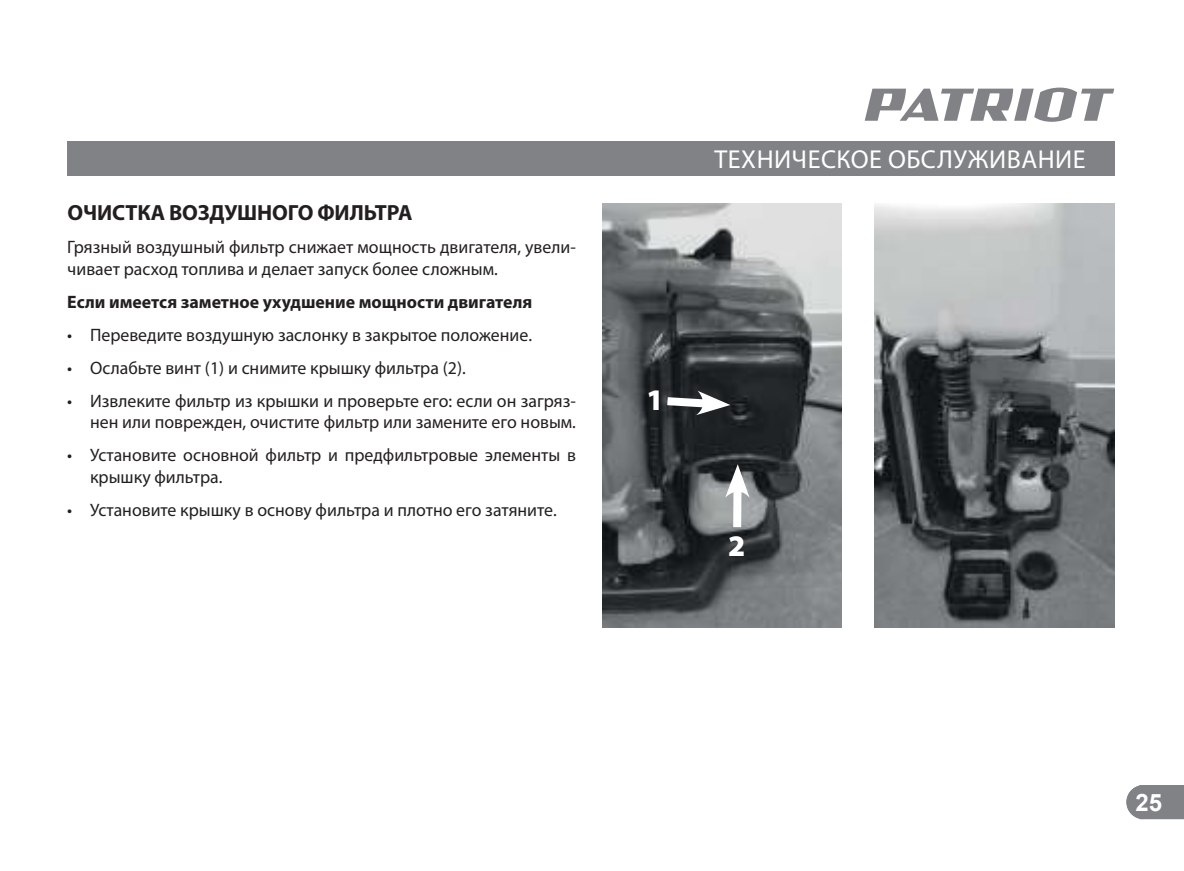
<style>
.page{position:relative;width:1184px;height:871px;background:#fff}
.page>*{position:absolute;margin:0;border:0;box-sizing:border-box;transform-origin:0 0}
.t1{font:900 30px "Myriad Pro";color:#fff}
.t2{font:26px "Myriad Pro";letter-spacing:.02em;color:#fff}
.t3{font:700 24px "Arial";color:#fff}
.t4{font:700 22px "Myriad Pro";letter-spacing:-.005em;color:#231f20}
.t5{font:18px/21.6px "Myriad Pro";color:#231f20}
.t6{font:700 18px "Myriad Pro";color:#231f20}
</style>
<div class="page">
<svg style="left:864px;top:88px;width:250px;height:34px"></svg>
<div style="left:67px;top:141px;width:1047px;height:34px;background:#808285"></div>
<svg style="left:1126px;top:785px;width:57px;height:34px;background:#888a8d"></svg>
<img style="left:603px;top:203px;width:238px;height:425px">
<img style="left:874px;top:203px;width:240px;height:425px">
<svg style="left:659px;top:391px;width:71px;height:24px"></svg>
<div style="left:733px;top:484px;width:8px;height:43px;background:#fff"></div>
<svg style="left:725px;top:464px;width:24px;height:34px"></svg>
<p class="t4" style="left:68px;top:202px;width:346px">ОЧИСТКА ВОЗДУШНОГО ФИЛЬТРА</p>
<p class="t5" style="left:67px;top:237px;width:510px">Грязный воздушный фильтр снижает мощность двигателя, увели&shy;чивает расход топлива и делает запуск более сложным.</p>
<p class="t6" style="left:67px;top:293px;width:466px">Если имеется заметное ухудшение мощности двигателя</p>
<p class="t5" style="left:67px;top:325px;width:466px">• Переведите воздушную заслонку в закрытое положение.</p>
<p class="t5" style="left:67px;top:357px;width:400px">• Ослабьте винт (1) и снимите крышку фильтра (2).</p>
<p class="t5" style="left:67px;top:390px;width:510px;text-align:right">• Извлеките фильтр из крышки и проверьте его: если он загряз&shy;нен или поврежден, очистите фильтр или замените его новым.</p>
<p class="t5" style="left:90px;top:445px;width:487px;text-indent:-23px">• Установите основной фильтр и предфильтровые элементы в крышку фильтра.</p>
<p class="t5" style="left:67px;top:500px;width:491px">• Установите крышку в основу фильтра и плотно его затяните.</p>
<h2 class="t2" style="left:714px;top:147px;width:373px">ТЕХНИЧЕСКОЕ ОБСЛУЖИВАНИЕ</h2>
<h1 class="t1" style="left:646px;top:382px;width:19px">1</h1>
<h1 class="t1" style="left:728px;top:528px;width:19px">2</h1>
<h3 class="t3" style="left:1135px;top:788px;width:28px">25</h3>
</div>
